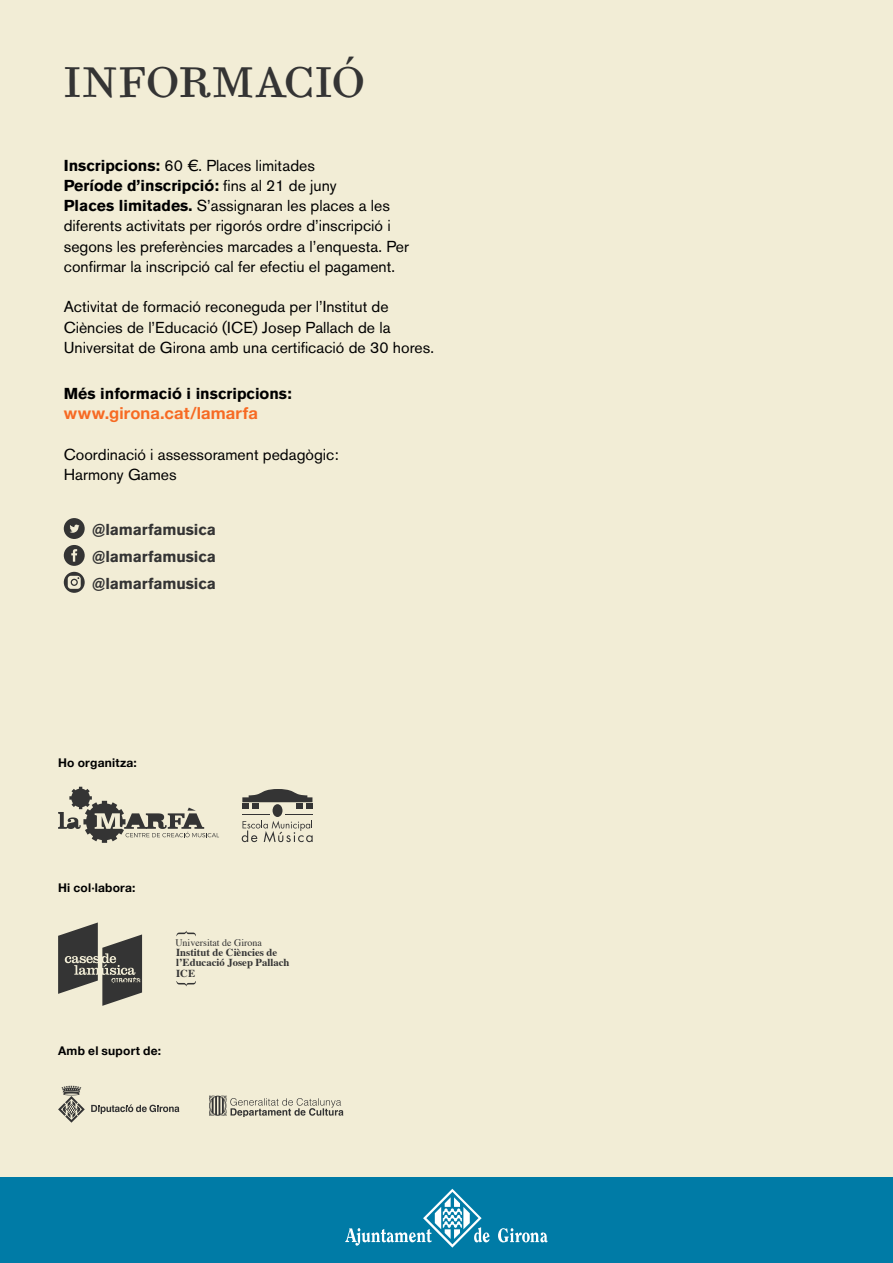
<style>
.page{position:relative;width:893px;height:1263px;background:#f2edd6}
.page>*{position:absolute;margin:0;border:0;box-sizing:border-box;transform-origin:0 0}
.t1{font:42.75px "Bodoni Six ITC";letter-spacing:-.01em;color:#343434}
.t2{font:700 16.5px "Helvetica Neue";letter-spacing:.01em;color:#f76a23}
.t3{font:15.75px/20.2px "Akzidenz Grotesk Std";color:#000}
.t4{font:700 15.75px/26.8px "Akzidenz Grotesk Std";letter-spacing:-.01em;color:#343434;text-align:justify}
.t5{font:700 15.75px "Akzidenz Grotesk Std";color:#000}
.t6{font:700 12px "Helvetica Neue";letter-spacing:.02em;color:#000}
.t7{font:700 10.65px/10.5px "Times";color:#343434}
.t8{font:9.9px "Times";color:#343434}
.s1{font-weight:700}
</style>
<div class="page">
<div style="left:0;top:1177px;width:893px;height:86px;background:#007ba6"></div>
<svg style="left:345px;top:1189px;width:203px;height:58px"></svg>
<svg style="left:64px;top:518px;width:21px;height:21px"></svg>
<svg style="left:64px;top:545px;width:21px;height:21px"></svg>
<svg style="left:64px;top:572px;width:21px;height:21px"></svg>
<svg style="left:209px;top:1095px;width:134px;height:22px"></svg>
<svg style="left:58px;top:1085px;width:27px;height:38px"></svg>
<svg style="left:91px;top:1104px;width:88px;height:10px"></svg>
<svg style="left:176px;top:931px;width:20px;height:5px"></svg>
<svg style="left:176px;top:981px;width:20px;height:5px"></svg>
<svg style="left:58px;top:922px;width:84px;height:84px"></svg>
<img style="left:109px;top:976px;width:33px;height:9px">
<svg style="left:242px;top:789px;width:71px;height:53px"></svg>
<svg style="left:58px;top:787px;width:161px;height:56px"></svg>
<h1 class="t1" style="left:63px;top:54px;width:304px">INFORMACIÓ</h1>
<p class="t3" style="left:64px;top:155px;width:347px"><span class="s1">Inscripcions:</span> 60 €. Places limitades<br><span class="s1">Període d’inscripció:</span> fins al 21 de juny<br><span class="s1">Places limitades.</span> S’assignaran les places a les diferents activitats per rigorós ordre d’inscripció i segons les preferències marcades a l’enquesta. Per confirmar la inscripció cal fer efectiu el pagament.</p>
<p class="t3" style="left:64px;top:297px;width:372px">Activitat de formació reconeguda per l’Institut de<br>Ciències de l’Educació (ICE) Josep Pallach de la<br>Universitat de Girona amb una certificació de 30 hores.</p>
<p class="t5" style="left:64px;top:385px;width:229px">Més informació i inscripcions:</p>
<p class="t2" style="left:64px;top:400px;width:196px">www.girona.cat/lamarfa</p>
<p class="t3" style="left:64px;top:444px;width:276px">Coordinació i assessorament pedagògic:<br>Harmony Games</p>
<p class="t4" style="left:92px;top:516px;width:125px">@lamarfamusica @lamarfamusica @lamarfamusica</p>
<p class="t6" style="left:58px;top:753px;width:80px">Ho organitza:</p>
<p class="t6" style="left:58px;top:878px;width:79px">Hi col·labora:</p>
<p class="t8" style="left:175px;top:933px;width:88px">Universitat de Girona</p>
<p class="t7" style="left:176px;top:946px;width:115px">Institut de Ciències de l’Educació Josep Pallach<br>ICE</p>
<p class="t6" style="left:58px;top:1041px;width:105px">Amb el suport de:</p>
</div>
